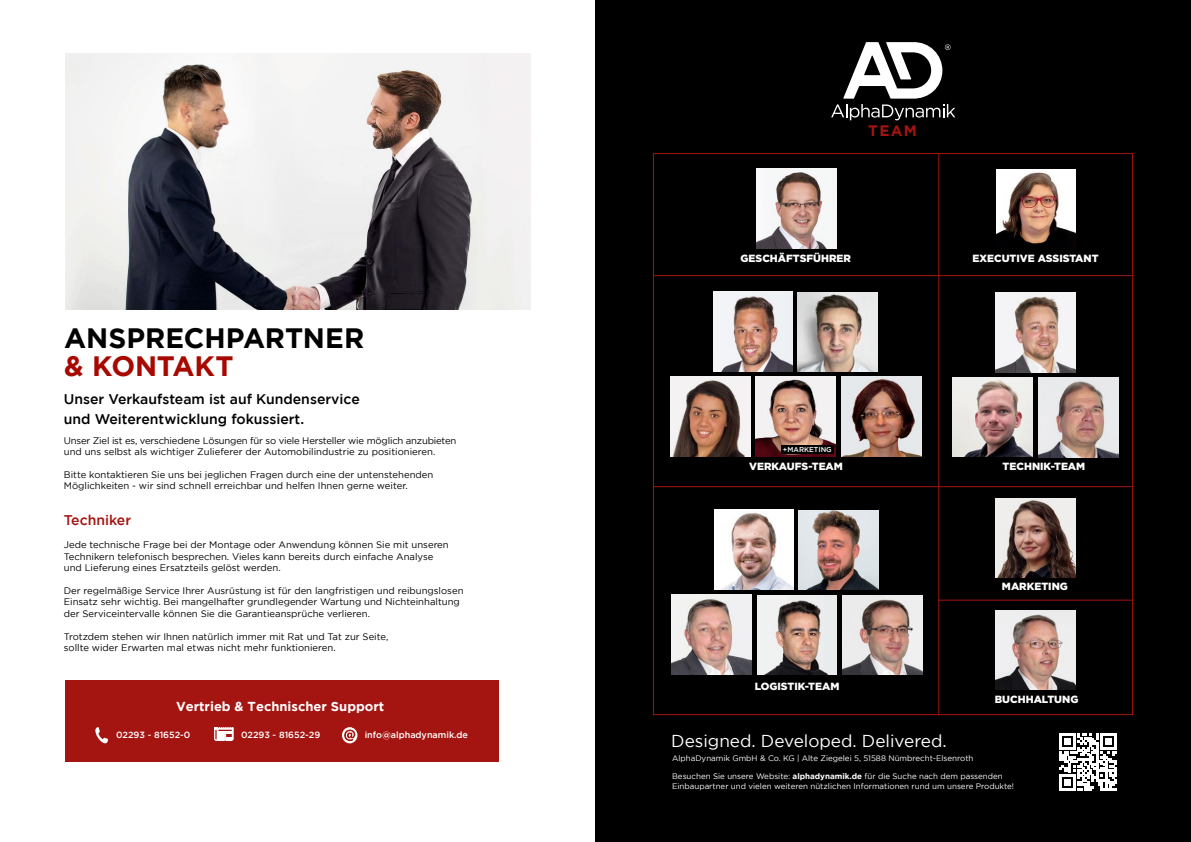
<style>
.page{position:relative;width:1191px;height:842px;background:#fff}
.page>*{position:absolute;margin:0;border:0;box-sizing:border-box;transform-origin:0 0}
.t1{font:700 28px "Gotham";color:#000}
.t2{font:700 28px "Gotham";letter-spacing:-.01em;color:#a70901}
.t3{font:17.2px "Gotham";color:#fff}
.t4{font:700 15.1px "Gotham";color:#a41410}
.t5{font:500 14px/19.6px "Gotham";color:#000}
.t6{font:500 14px "Gotham";color:#a41410}
.t7{font:700 13px "Gotham";color:#fff}
.t8{font:900 10.4px "Gotham";color:#fff}
.t9{font:9.5px/11.4px "Gotham";color:#000}
.t10{font:9.5px/11.4px "Gotham";letter-spacing:-.02em;color:#000}
.t11{font:500 9px "Gotham";color:#fff}
.t12{font:8px/10.1px "Gotham";color:#fff}
.t13{font:500 7px "Gotham";color:#fff}
.s1{font-weight:700}
</style>
<div class="page">
<div style="left:595px;top:0;width:596px;height:842px;background:#000"></div>
<img style="left:756px;top:377px;width:79px;height:79px">
<svg style="left:831px;top:42px;width:124px;height:78px"></svg>
<svg style="left:1059px;top:733px;width:57px;height:57px"></svg>
<img style="left:65px;top:54px;width:465px;height:255px">
<div style="left:65px;top:680px;width:434px;height:82px;background:#a41410"></div>
<svg style="left:95px;top:727px;width:13px;height:17px"></svg>
<svg style="left:214px;top:727px;width:20px;height:14px"></svg>
<svg style="left:342px;top:727px;width:15px;height:16px"></svg>
<hr style="left:938px;top:600px;width:194px;height:1px;background:#a41410">
<hr style="left:653px;top:486px;width:479px;height:1px;background:#a41410">
<hr style="left:653px;top:275px;width:479px;height:1px;background:#a41410">
<hr style="left:938px;top:153px;width:1px;height:562px;background:#a41410">
<img style="left:756px;top:169px;width:80px;height:79px">
<img style="left:996px;top:169px;width:79px;height:77px">
<img style="left:996px;top:293px;width:79px;height:79px">
<img style="left:953px;top:377px;width:79px;height:80px">
<img style="left:713px;top:292px;width:79px;height:79px">
<img style="left:714px;top:510px;width:80px;height:79px">
<img style="left:670px;top:376px;width:80px;height:80px">
<img style="left:671px;top:595px;width:80px;height:79px">
<img style="left:995px;top:498px;width:80px;height:80px">
<img style="left:1038px;top:377px;width:80px;height:80px">
<img style="left:797px;top:292px;width:80px;height:80px">
<img style="left:798px;top:510px;width:80px;height:80px">
<img style="left:757px;top:595px;width:79px;height:80px">
<img style="left:841px;top:377px;width:80px;height:79px">
<img style="left:842px;top:595px;width:80px;height:80px">
<img style="left:995px;top:610px;width:80px;height:80px">
<div style="left:781px;top:446px;width:52px;height:8px;background:#000"></div>
<h1 class="t1" style="left:64px;top:322px;width:302px">ANSPRECHPARTNER</h1>
<h1 class="t2" style="left:64px;top:350px;width:171px">&amp; KONTAKT</h1>
<h3 class="t5" style="left:64px;top:389px;width:297px">Unser Verkaufsteam ist auf Kundenservice und Weiterentwicklung fokussiert.</h3>
<p class="t10" style="left:64px;top:434px;width:394px">Unser Ziel ist es, verschiedene Lösungen für so viele Hersteller wie möglich anzubieten und uns selbst als wichtiger Zulieferer der Automobilindustrie zu positionieren.</p>
<p class="t9" style="left:64px;top:469px;width:371px">Bitte kontaktieren Sie uns bei jeglichen Fragen durch eine der untenstehenden<br>Möglichkeiten - wir sind schnell erreichbar und helfen Ihnen gerne weiter.</p>
<h3 class="t6" style="left:64px;top:512px;width:69px">Techniker</h3>
<p class="t9" style="left:64px;top:539px;width:386px">Jede technische Frage bei der Montage oder Anwendung können Sie mit unseren<br>Technikern telefonisch besprechen. Vieles kann bereits durch einfache Analyse und Lieferung eines Ersatzteils gelöst werden.</p>
<p class="t9" style="left:64px;top:585px;width:401px">Der regelmäßige Service Ihrer Ausrüstung ist für den langfristigen und reibungslosen<br>Einsatz sehr wichtig. Bei mangelhafter grundlegender Wartung und Nichteinhaltung der Serviceintervalle können Sie die Garantieansprüche verlieren.</p>
<p class="t9" style="left:64px;top:630px;width:326px">Trotzdem stehen wir Ihnen natürlich immer mit Rat und Tat zur Seite, sollte wider Erwarten mal etwas nicht mehr funktionieren.</p>
<h3 class="t7" style="left:176px;top:699px;width:210px">Vertrieb &amp; Technischer Support</h3>
<p class="t11" style="left:116px;top:730px;width:76px">02293 - 81652-0</p>
<p class="t11" style="left:241px;top:729px;width:81px">02293 - 81652-29</p>
<p class="t11" style="left:365px;top:730px;width:105px">info@alphadynamik.de</p>
<h3 class="t4" style="left:868px;top:122px;width:50px">TEAM</h3>
<p class="t8" style="left:740px;top:252px;width:112px">GESCHÄFTSFÜHRER</p>
<p class="t8" style="left:972px;top:252px;width:128px">EXECUTIVE ASSISTANT</p>
<p class="t13" style="left:783px;top:446px;width:50px">+MARKETING</p>
<p class="t8" style="left:749px;top:460px;width:95px">VERKAUFS-TEAM</p>
<p class="t8" style="left:754px;top:680px;width:86px">LOGISTIK-TEAM</p>
<h2 class="t3" style="left:671px;top:732px;width:277px">Designed. Developed. Delivered.</h2>
<p class="t8" style="left:1002px;top:460px;width:84px">TECHNIK-TEAM</p>
<p class="t8" style="left:1002px;top:581px;width:67px">MARKETING</p>
<p class="t8" style="left:994px;top:693px;width:85px">BUCHHALTUNG</p>
<p class="t12" style="left:672px;top:753px;width:303px">AlphaDynamik GmbH &amp; Co. KG | Alte Ziegelei 5, 51588 Nümbrecht-Elsenroth</p>
<p class="t12" style="left:672px;top:771px;width:343px">Besuchen Sie unsere Website: <span class="s1">alphadynamik.de</span> für die Suche nach dem passenden<br>Einbaupartner und vielen weiteren nützlichen Informationen rund um unsere Produkte!</p>
</div>
